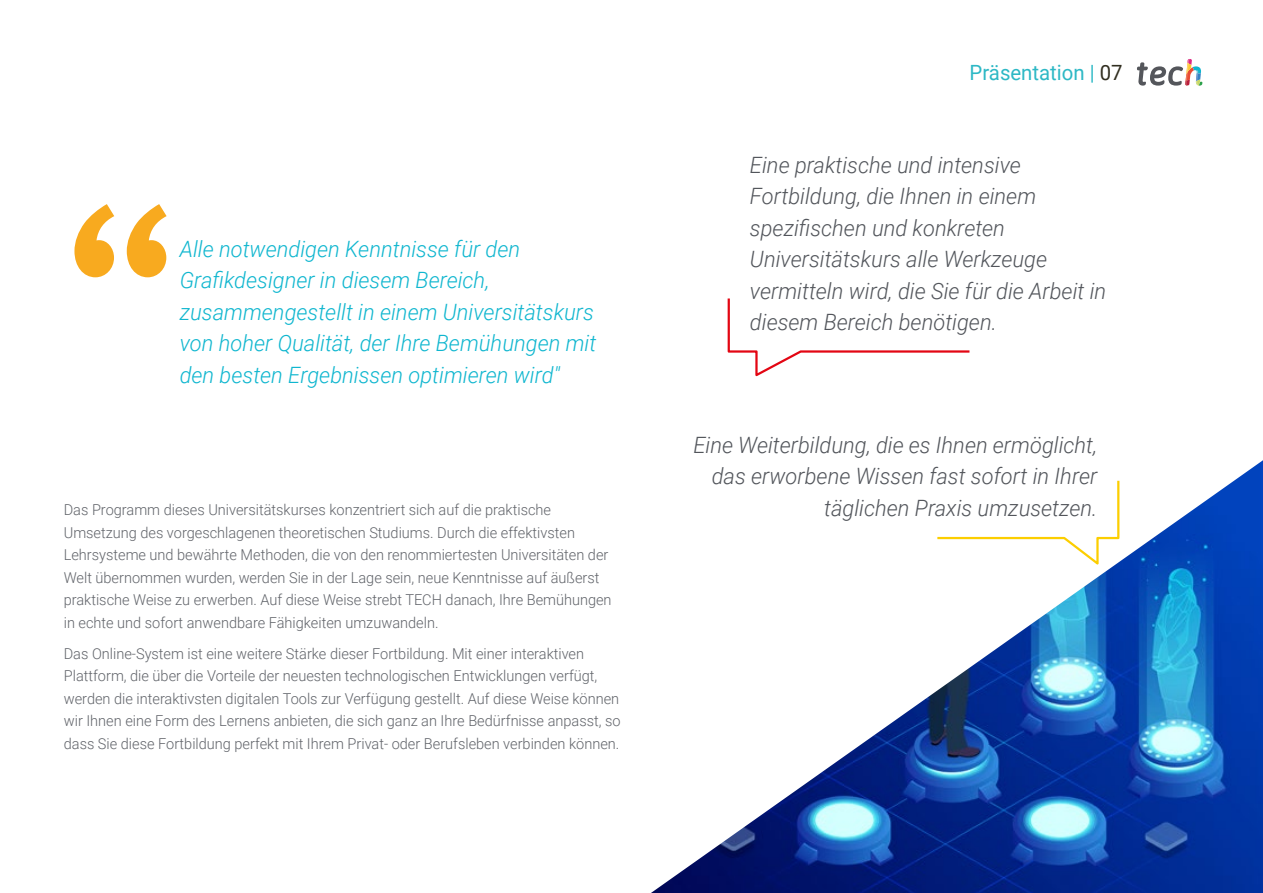
<style>
.page{position:relative;width:1263px;height:893px;background:#fff}
.page>*{position:absolute;margin:0;border:0;box-sizing:border-box;transform-origin:0 0}
.t1{font:italic 300 22.5px/31.5px "Roboto";color:#52555b;text-align:right}
.t2{font:italic 300 22.5px/31.5px "Roboto";color:#0fb6cf}
.t3{font:21px "Roboto";color:#2db8c5}
.t4{font:300 15px/22.5px "Roboto";color:#61646a}
.s1{color:#312e20}
</style>
<div class="page">
<svg style="left:1137px;top:59px;width:65px;height:27px"></svg>
<img style="left:651px;top:460px;width:612px;height:433px">
<svg style="left:74px;top:204px;width:93px;height:73px"></svg>
<svg style="left:935px;top:478px;width:185px;height:90px"></svg>
<svg style="left:727px;top:298px;width:243px;height:79px"></svg>
<h1 class="t2" style="left:180px;top:232px;width:418px">Alle notwendigen Kenntnisse für den Grafikdesigner in diesem Bereich, zusammengestellt in einem Universitätskurs von hoher Qualität, der Ihre Bemühungen mit den besten Ergebnissen optimieren wird"</h1>
<p class="t4" style="left:64px;top:498px;width:549px">Das Programm dieses Universitätskurses konzentriert sich auf die praktische Umsetzung des vorgeschlagenen theoretischen Studiums. Durch die effektivsten Lehrsysteme und bewährte Methoden, die von den renommiertesten Universitäten der Welt übernommen wurden, werden Sie in der Lage sein, neue Kenntnisse auf äußerst praktische Weise zu erwerben. Auf diese Weise strebt TECH danach, Ihre Bemühungen in echte und sofort anwendbare Fähigkeiten umzuwandeln.</p>
<p class="t4" style="left:64px;top:642px;width:558px">Das Online-System ist eine weitere Stärke dieser Fortbildung. Mit einer interaktiven Plattform, die über die Vorteile der neuesten technologischen Entwicklungen verfügt, werden die interaktivsten digitalen Tools zur Verfügung gestellt. Auf diese Weise können wir Ihnen eine Form des Lernens anbieten, die sich ganz an Ihre Bedürfnisse anpasst, so dass Sie diese Fortbildung perfekt mit Ihrem Privat- oder Berufsleben verbinden können.</p>
<h2 class="t3" style="left:969px;top:57px;width:155px">Präsentation | <span class="s1">07</span></h2>
<h1 class="t1" style="left:750px;top:148px;width:358px;text-align:left">Eine praktische und intensive<br>Fortbildung, die Ihnen in einem spezifischen und konkreten<br>Universitätskurs alle Werkzeuge vermitteln wird, die Sie für die Arbeit in diesem Bereich benötigen.</h1>
<h1 class="t1" style="left:693px;top:428px;width:405px">Eine Weiterbildung, die es Ihnen ermöglicht, das erworbene Wissen fast sofort in Ihrer täglichen Praxis umzusetzen.</h1>
</div>
